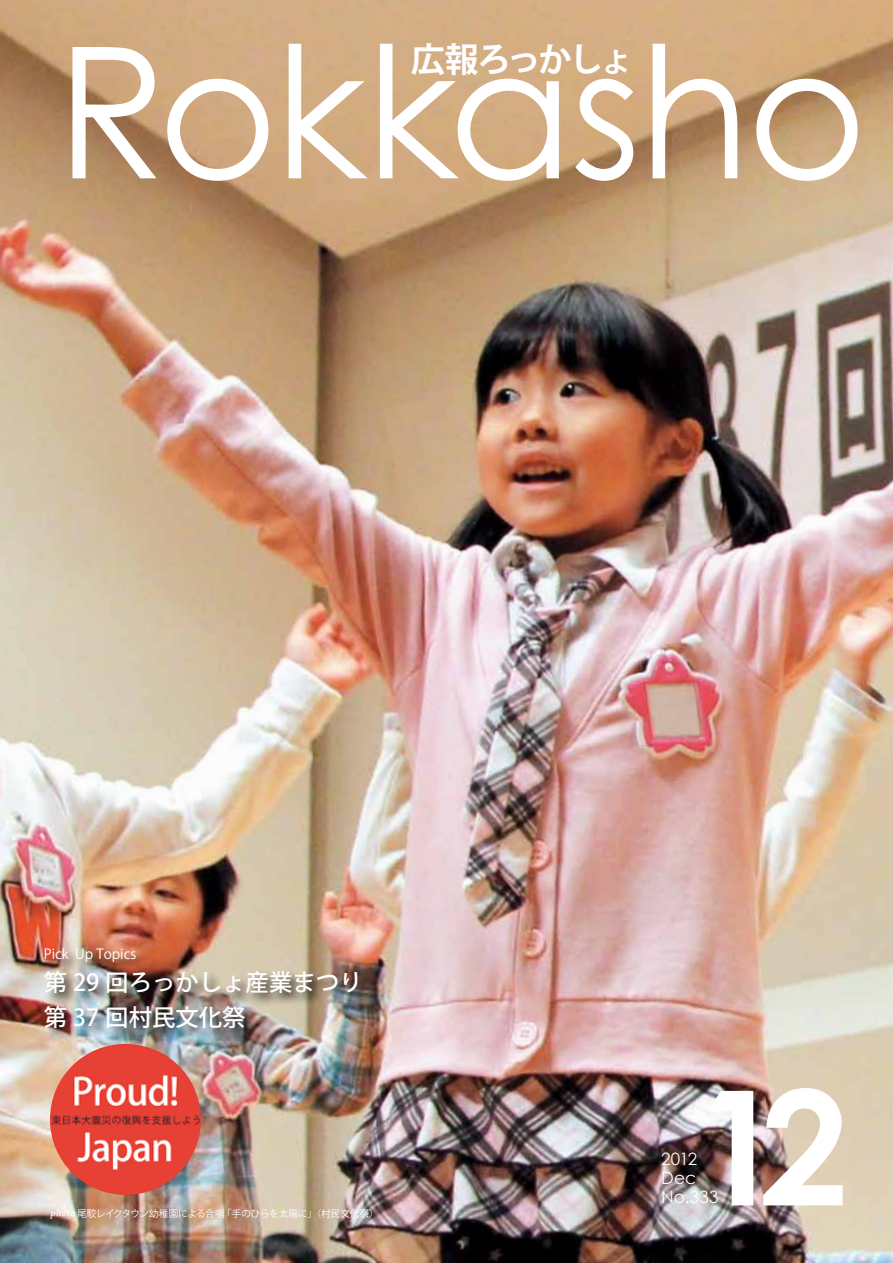
<style>
.page{position:relative;width:893px;height:1263px;background:#fff}
.page>*{position:absolute;margin:0;border:0;box-sizing:border-box;transform-origin:0 0}
.t1{font:182.85px "Century Gothic";letter-spacing:-.015em;color:#fff}
.t2{font:700 159.45px "Century Gothic";color:#fff}
.t3{font:700 34.05px "Koz Go Pro";letter-spacing:-.09em;color:#fff}
.t4{font:500 23.4px/35.1px "Koz Go Pro";color:#fff}
.t5{font:16.95px/19.2px "Century Gothic";letter-spacing:.01em;color:#fff}
.t6{font:13.8px "Koz Go Pro";color:#fff}
.t7{font:9.6px "Koz Go Pro";letter-spacing:-.025em;color:#fff}
.s1{font-family:"Arno Pro Italic Caption";font-size:10.65px}
</style>
<div class="page">
<img style="left:0;top:0;width:893px;height:1263px">
<div style="left:42px;top:946px;width:329px;height:95px;background:#000;opacity:.75"></div>
<img style="left:50px;top:1044px;width:152px;height:151px">
<h1 class="t1" style="left:56px;top:-16px;width:813px">Rokkasho</h1>
<h3 class="t3" style="left:411px;top:38px;width:224px">広報ろっかしょ</h3>
<h3 class="t6" style="left:44px;top:945px;width:26px">Pick</h3>
<h3 class="t4" style="left:44px;top:966px;width:320px">第 29 回ろっかしょ産業まつり第 37 回村民文化祭</h3>
<h3 class="t6" style="left:75px;top:945px;width:62px">Up Topics</h3>
<p class="t7" style="left:222px;top:1207px;width:158px">「手のひらを太陽に」（村民文化祭(</p>
<p class="t7" style="left:51px;top:1207px;width:176px"><span class="s1">photo</span> 尾駮レイクタウン幼稚園による合唱</p>
<h2 class="t2" style="left:694px;top:1026px;width:156px">12</h2>
<h3 class="t5" style="left:661px;top:1149px;width:59px">2012<br>Dec<br>No.333</h3>
</div>
